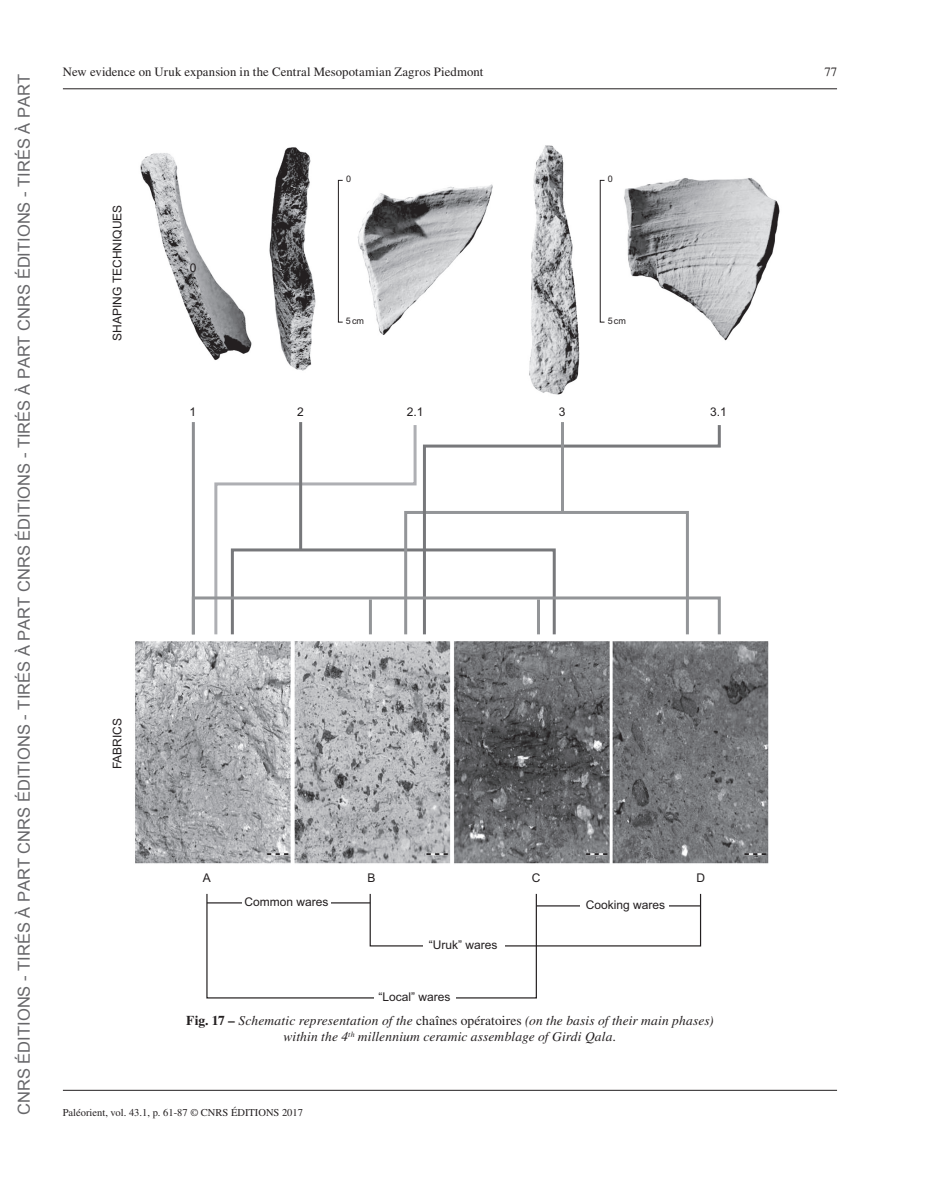
<style>
.page{position:relative;width:934px;height:1189px;background:#fff}
.page>*{position:absolute;margin:0;border:0;box-sizing:border-box;transform-origin:0 0}
.t1{font:16.5px "Arial";color:#67676a}
.t2{font:italic 13.5px/16.5px "Times LT Std";letter-spacing:.01em;color:#231f20;text-align:center}
.t3{font:12.75px "Times LT Std";color:#231f20}
.t4{font:12px "Arial";color:#231f20}
.t5{font:10.5px "Times LT Std";color:#231f20}
.t6{font:9px "Arial";color:#231f20}
.s1{font-weight:700;font-style:normal}
.s2{font-style:normal}
</style>
<div class="page">
<hr style="left:63px;top:88px;width:774px;height:1px;background:#231f20">
<hr style="left:63px;top:1090px;width:774px;height:1px;background:#231f20">
<img style="left:140px;top:145px;width:640px;height:250px">
<hr style="left:207px;top:902px;width:163px;height:1px;background:#231f20">
<hr style="left:536px;top:905px;width:164px;height:1px;background:#231f20">
<div style="left:242px;top:894px;width:89px;height:15px;background:#fff"></div>
<div style="left:580px;top:898px;width:88px;height:15px;background:#fff"></div>
<div style="left:600px;top:180px;width:5px;height:142px;border:1px solid #231f20"></div>
<div style="left:338px;top:180px;width:5px;height:142px;border:1px solid #231f20"></div>
<img style="left:135px;top:641px;width:634px;height:223px">
<hr style="left:192px;top:422px;width:3px;height:212px;background:#8d8f92">
<svg style="left:214px;top:422px;width:203px;height:210px"></svg>
<div style="left:231px;top:548px;width:325px;height:88px;border:3px solid #77787b"></div>
<hr style="left:299px;top:422px;width:3px;height:128px;background:#77787b">
<hr style="left:369px;top:599px;width:3px;height:35px;background:#939598">
<svg style="left:421px;top:425px;width:300px;height:207px"></svg>
<hr style="left:537px;top:599px;width:3px;height:35px;background:#939598">
<hr style="left:561px;top:422px;width:3px;height:90px;background:#939598">
<div style="left:192px;top:596px;width:529px;height:40px;border:3px solid #939598"></div>
<p class="t1" style="left:15px;top:1115px;width:1042px;rotate:-90deg">CNRS ÉDITIONS - TIRÉS À PART CNRS ÉDITIONS - TIRÉS À PART CNRS ÉDITIONS - TIRÉS À PART CNRS ÉDITIONS - TIRÉS À PART</p>
<p class="t3" style="left:63px;top:67px;width:422px">New evidence on Uruk expansion in the Central Mesopotamian Zagros Piedmont</p>
<p class="t3" style="left:824px;top:67px;width:14px">77</p>
<p class="t4" style="left:113px;top:341px;width:137px;rotate:-90deg">SHAPING TECHNIQUES</p>
<p class="t4" style="left:190px;top:264px;width:8px">0</p>
<p class="t4" style="left:190px;top:407px;width:8px">1</p>
<p class="t6" style="left:346px;top:176px;width:7px">0</p>
<p class="t6" style="left:346px;top:318px;width:20px">5 cm</p>
<p class="t6" style="left:608px;top:176px;width:7px">0</p>
<p class="t6" style="left:608px;top:318px;width:20px">5 cm</p>
<p class="t4" style="left:297px;top:407px;width:8px">2</p>
<p class="t4" style="left:407px;top:407px;width:18px">2.1</p>
<p class="t4" style="left:559px;top:407px;width:8px">3</p>
<p class="t4" style="left:710px;top:407px;width:18px">3.1</p>
<p class="t4" style="left:113px;top:769px;width:53px;rotate:-90deg">FABRICS</p>
<p class="t4" style="left:203px;top:874px;width:10px">A</p>
<p class="t4" style="left:367px;top:874px;width:10px">B</p>
<p class="t4" style="left:532px;top:874px;width:10px">C</p>
<p class="t4" style="left:696px;top:874px;width:10px">D</p>
<p class="t4" style="left:245px;top:897px;width:86px">Common wares</p>
<p class="t4" style="left:586px;top:901px;width:81px">Cooking wares</p>
<p class="t4" style="left:429px;top:941px;width:70px">“Uruk” wares</p>
<p class="t4" style="left:378px;top:992px;width:74px">“Local” wares</p>
<p class="t2" style="left:186px;top:1013px;width:529px"><span class="s1">Fig. 17 –</span> Schematic representation of the <span class="s2">chaînes opératoires</span> (on the basis of their main phases) within the 4<sup>th</sup> millennium ceramic assemblage of Girdi Qala.</p>
<p class="t5" style="left:63px;top:1109px;width:242px">Paléorient, vol. 43.1, p. 61-87 © CNRS ÉDITIONS 2017</p>
</div>
